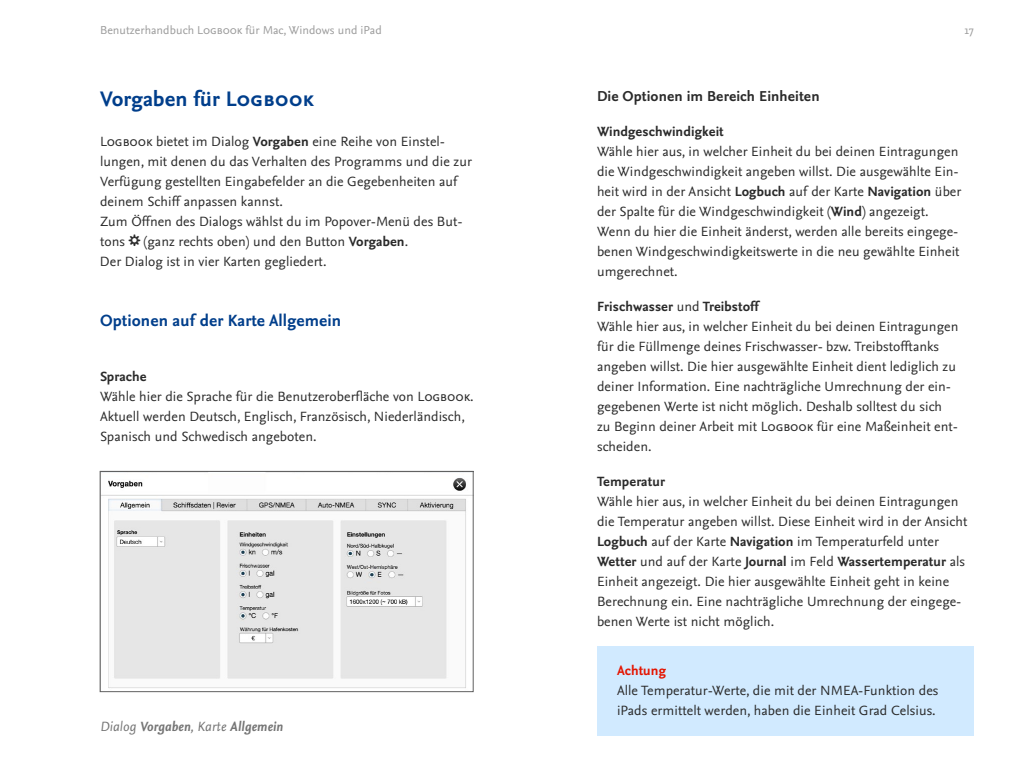
<style>
.page{position:relative;width:1024px;height:768px;background:#fff}
.page>*{position:absolute;margin:0;border:0;box-sizing:border-box;transform-origin:0 0}
.t1{font:700 22px "Nexus Sans OT";letter-spacing:-.01em;color:#003e8b}
.t2{font:700 17px "Nexus Sans OT";letter-spacing:.005em;color:#003e8b}
.t3{font:700 15px "Nexus Sans OT";letter-spacing:.005em;color:#2a2a2a}
.t4{font:14px/20px "Nexus Sans OT";letter-spacing:.005em;color:#2a2a2a}
.t5{font:700 14px "Nexus Sans OT";letter-spacing:.005em;color:#2a2a2a}
.t6{font:italic 700 14px "Nexus Sans OT";letter-spacing:.005em;color:#757575}
.t7{font:700 14px "Nexus Sans OT";letter-spacing:.005em;color:#e41400}
.t8{font:12px "Nexus Sans OT";letter-spacing:.005em;color:#9b9b9b}
.s1{font-weight:700}
.s2{font-weight:400}
</style>
<div class="page">
<img style="left:102px;top:478px;width:369px;height:210px">
<div style="left:100px;top:471px;width:373px;height:221px;border:1px solid #606060"></div>
<div style="left:597px;top:646px;width:377px;height:89px;background:#d1eaff"></div>
<p class="t8" style="left:100px;top:22px;width:283px">Benutzerhandbuch Logbook für Mac, Windows und iPad</p>
<p class="t8" style="left:964px;top:22px;width:11px">17</p>
<h1 class="t1" style="left:100px;top:85px;width:215px">Vorgaben für Logbook</h1>
<p class="t4" style="left:100px;top:131px;width:373px">Logbook bietet im Dialog <span class="s1">Vorgaben</span> eine Reihe von Einstel&shy;lungen, mit denen du das Verhalten des Programms und die zur Verfügung gestellten Eingabefelder an die Gegebenheiten auf deinem Schiff anpassen kannst.<br>Zum Öffnen des Dialogs wählst du im Popover-Menü des But&shy;tons</p>
<p class="t4" style="left:100px;top:231px;width:310px;text-indent:44px">(ganz rechts oben) und den Button <span class="s1">Vorgaben</span>.<br>Der Dialog ist in vier Karten gegliedert.</p>
<p class="t2" style="left:100px;top:310px;width:243px">Optionen auf der Karte Allgemein</p>
<p class="t5" style="left:100px;top:368px;width:48px">Sprache</p>
<p class="t4" style="left:100px;top:386px;width:375px">Wähle hier die Sprache für die Benutzeroberfläche von Logbook.<br>Aktuell werden Deutsch, Englisch, Französisch, Niederländisch,<br>Spanisch und Schwedisch angeboten.</p>
<p class="t6" style="left:100px;top:718px;width:185px"><span class="s2">Dialog</span> Vorgaben<span class="s2">, Karte</span> Allgemein</p>
<p class="t3" style="left:597px;top:87px;width:224px">Die Optionen im Bereich Einheiten</p>
<p class="t5" style="left:597px;top:123px;width:128px">Windgeschwindigkeit</p>
<p class="t4" style="left:597px;top:141px;width:366px">Wähle hier aus, in welcher Einheit du bei deinen Eintragungen die Windgeschwindigkeit angeben willst. Die ausgewählte Ein&shy;heit wird in der Ansicht <span class="s1">Logbuch</span> auf der Karte <span class="s1">Navigation</span> über der Spalte für die Windgeschwindigkeit (<span class="s1">Wind</span>) angezeigt.<br>Wenn du hier die Einheit änderst, werden alle bereits eingege&shy;benen Windgeschwindigkeitswerte in die neu gewählte Einheit umgerechnet.</p>
<p class="t4" style="left:597px;top:296px;width:363px"><span class="s1">Frischwasser</span> und <span class="s1">Treibstoff<br></span>Wähle hier aus, in welcher Einheit du bei deinen Eintragungen für die Füllmenge deines Frischwasser- bzw. Treibstofftanks angeben willst. Die hier ausgewählte Einheit dient lediglich zu deiner Information. Eine nachträgliche Umrechnung der ein&shy;gegebenen Werte ist nicht möglich. Deshalb solltest du sich zu Beginn deiner Arbeit mit Logbook für eine Maßeinheit ent&shy;scheiden.</p>
<p class="t5" style="left:597px;top:473px;width:69px">Temperatur</p>
<p class="t4" style="left:597px;top:491px;width:372px">Wähle hier aus, in welcher Einheit du bei deinen Eintragungen die Temperatur angeben willst. Diese Einheit wird in der Ansicht <span class="s1">Logbuch</span> auf der Karte <span class="s1">Navigation</span> im Temperaturfeld unter <span class="s1">Wetter</span> und auf der Karte <span class="s1">Journal</span> im Feld <span class="s1">Wassertemperatur</span> als Einheit angezeigt. Die hier ausgewählte Einheit geht in keine Berechnung ein. Eine nachträgliche Umrechnung der eingege&shy;benen Werte ist nicht möglich.</p>
<p class="t7" style="left:617px;top:662px;width:51px">Achtung</p>
<p class="t4" style="left:617px;top:681px;width:323px">Alle Temperatur-Werte, die mit der NMEA-Funktion des iPads ermittelt werden, haben die Einheit Grad Celsius.</p>
</div>
